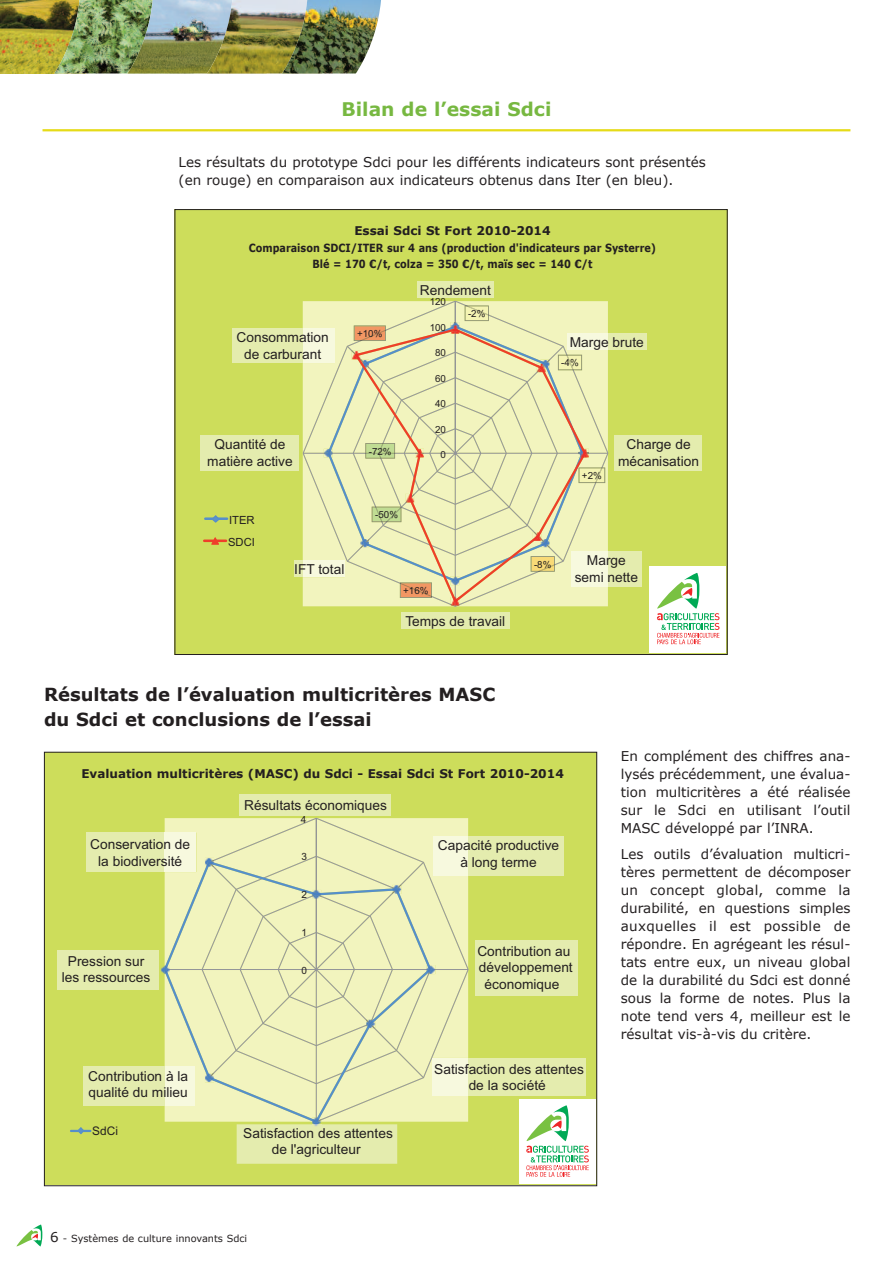
<style>
.page{position:relative;width:893px;height:1263px;background:#fff}
.page>*{position:absolute;margin:0;border:0;box-sizing:border-box;transform-origin:0 0}
.t1{font:700 18.75px "Verdana";color:#77b841}
.t2{font:700 18px/25.5px "Verdana";color:#231f20}
.t3{font:13.8px/16.5px "Arial";color:#231f20;text-align:center}
.t4{font:13.5px/18px "Verdana";color:#231f20;text-align:justify}
.t5{font:700 12px "Verdana";color:#231f20}
.t6{font:11.85px "Arial";color:#231f20}
.t7{font:700 11.25px/16.5px "Verdana";color:#231f20;text-align:center;scale:.86 1}
.t8{font:11.25px/22px "Arial";color:#231f20}
.t9{font:10.05px "Arial";color:#231f20}
.t10{font:9.75px "Arial";color:#231f20}
.t11{font:9.75px "Verdana";color:#231f20}
.s1{font-size:13.5px}
</style>
<div class="page">
<img style="left:0;top:0;width:54px;height:74px">
<img style="left:54px;top:0;width:327px;height:74px">
<svg style="left:17px;top:1224px;width:25px;height:22px"></svg>
<hr style="left:43px;top:129px;width:807px;height:2px;background:#e6db18">
<svg style="left:177px;top:211px;width:549px;height:442px;background:#d1df6b"></svg>
<svg style="left:347px;top:301px;width:261px;height:306px;background:#e9e7b5"></svg>
<div style="left:44px;top:752px;width:553px;height:432px;background:#cddd5b"></div>
<svg style="left:164px;top:861px;width:267px;height:261px;background:#e9eebb"></svg>
<svg style="left:161px;top:965px;width:9px;height:9px"></svg>
<svg style="left:202px;top:818px;width:266px;height:266px;background:#eaedbb"></svg>
<hr style="left:70px;top:1130px;width:21px;height:2px;background:#568fca">
<svg style="left:77px;top:1127px;width:7px;height:7px"></svg>
<div style="left:239px;top:794px;width:152px;height:21px;background:#e4ecae"></div>
<div style="left:86px;top:833px;width:79px;height:39px;background:#e4ecae"></div>
<div style="left:165px;top:833px;width:31px;height:39px;background:#f7f9de"></div>
<div style="left:57px;top:950px;width:102px;height:39px;background:#e4ecae"></div>
<div style="left:84px;top:1066px;width:81px;height:40px;background:#e4ecae"></div>
<div style="left:165px;top:1066px;width:30px;height:40px;background:#f7f9de"></div>
<svg style="left:237px;top:1117px;width:160px;height:47px;background:#e2eaaa"></svg>
<div style="left:468px;top:836px;width:96px;height:40px;background:#e4ecae"></div>
<div style="left:434px;top:836px;width:34px;height:40px;background:#f7f9de"></div>
<div style="left:475px;top:940px;width:103px;height:56px;background:#e4ecae"></div>
<div style="left:468px;top:1058px;width:118px;height:37px;background:#e4ecae"></div>
<div style="left:433px;top:1058px;width:35px;height:37px;background:#f7f9de"></div>
<div style="left:649px;top:566px;width:77px;height:87px;background:#fff"></div>
<svg style="left:657px;top:573px;width:62px;height:71px"></svg>
<div style="left:519px;top:1099px;width:76px;height:85px;background:#fff"></div>
<svg style="left:526px;top:1105px;width:63px;height:72px"></svg>
<h1 class="t1" style="left:342px;top:98px;width:211px">Bilan de l’essai Sdci</h1>
<p class="t4" style="left:179px;top:152px;width:529px">Les résultats du prototype Sdci pour les différents indicateurs sont présentés (en rouge) en comparaison aux indicateurs obtenus dans Iter (en bleu).</p>
<p class="t5" style="left:354px;top:223px;width:198px">Essai Sdci St Fort 2010-2014</p>
<p class="t7" style="left:249px;top:239px;width:475px">Comparaison SDCI/ITER sur 4 ans (production d'indicateurs par Systerre)<br>Blé = 170 €/t, colza = 350 €/t, maïs sec = 140 €/t</p>
<p class="t3" style="left:420px;top:282px;width:73px">Rendement</p>
<p class="t3" style="left:236px;top:329px;width:94px">Consommation de carburant</p>
<p class="t10" style="left:357px;top:327px;width:27px">+10%</p>
<p class="t3" style="left:207px;top:436px;width:87px">Quantité de matière active</p>
<p class="t10" style="left:369px;top:445px;width:24px">-72%</p>
<p class="t10" style="left:430px;top:296px;width:18px">120</p>
<p class="t10" style="left:430px;top:321px;width:18px">100</p>
<p class="t10" style="left:435px;top:346px;width:12px">80</p>
<p class="t10" style="left:435px;top:372px;width:12px">60</p>
<p class="t10" style="left:435px;top:397px;width:12px">40</p>
<p class="t10" style="left:435px;top:423px;width:12px">20</p>
<p class="t10" style="left:441px;top:448px;width:7px">0</p>
<p class="t10" style="left:468px;top:307px;width:19px">-2%</p>
<p class="t8" style="left:228px;top:509px;width:28px">ITER<br>SDCI</p>
<p class="t3" style="left:294px;top:561px;width:52px">IFT total</p>
<p class="t10" style="left:375px;top:508px;width:24px">-50%</p>
<p class="t10" style="left:403px;top:584px;width:27px">+16%</p>
<p class="t3" style="left:405px;top:613px;width:102px">Temps de travail</p>
<h2 class="t2" style="left:44px;top:681px;width:453px">Résultats de l’évaluation multicritères MASC du Sdci et conclusions de l’essai</h2>
<p class="t3" style="left:570px;top:334px;width:76px">Marge brute</p>
<p class="t10" style="left:561px;top:357px;width:19px">-4%</p>
<p class="t10" style="left:582px;top:469px;width:21px">+2%</p>
<p class="t3" style="left:618px;top:436px;width:82px">Charge de mécanisation</p>
<p class="t10" style="left:534px;top:558px;width:19px">-8%</p>
<p class="t3" style="left:575px;top:552px;width:65px">Marge semi nette</p>
<p class="t5" style="left:81px;top:766px;width:484px">Evaluation multicritères (MASC) du Sdci - Essai Sdci St Fort 2010-2014</p>
<p class="t3" style="left:244px;top:797px;width:144px">Résultats économiques</p>
<p class="t3" style="left:90px;top:836px;width:102px">Conservation de la biodiversité</p>
<p class="t3" style="left:62px;top:953px;width:90px">Pression sur les ressources</p>
<p class="t3" style="left:88px;top:1068px;width:102px;text-align:left">Contribution à la qualité du milieu</p>
<p class="t6" style="left:92px;top:1122px;width:27px">SdCi</p>
<p class="t9" style="left:301px;top:812px;width:7px">4</p>
<p class="t9" style="left:301px;top:850px;width:7px">3</p>
<p class="t9" style="left:301px;top:888px;width:7px">2</p>
<p class="t9" style="left:301px;top:926px;width:7px">1</p>
<p class="t9" style="left:301px;top:964px;width:7px">0</p>
<p class="t3" style="left:243px;top:1125px;width:151px">Satisfaction des attentes de l'agriculteur</p>
<p class="t11" style="left:50px;top:1232px;width:198px"><span class="s1">6</span> - Systèmes de culture innovants Sdci</p>
<p class="t3" style="left:438px;top:837px;width:123px">Capacité productive à long terme</p>
<p class="t3" style="left:477px;top:943px;width:97px">Contribution au développement économique</p>
<p class="t3" style="left:434px;top:1061px;width:151px">Satisfaction des attentes de la société</p>
<p class="t4" style="left:621px;top:746px;width:231px">En complément des chiffres ana&shy;lysés précédemment, une évalua&shy;tion multicritères a été réalisée sur le Sdci en utilisant l’outil MASC développé par l’INRA.</p>
<p class="t4" style="left:621px;top:845px;width:231px">Les outils d’évaluation multicri&shy;tères permettent de décomposer un concept global, comme la durabilité, en questions simples auxquelles il est possible de répondre. En agrégeant les résul&shy;tats entre eux, un niveau global de la durabilité du Sdci est donné sous la forme de notes. Plus la note tend vers 4, meilleur est le résultat vis-à-vis du critère.</p>
</div>
